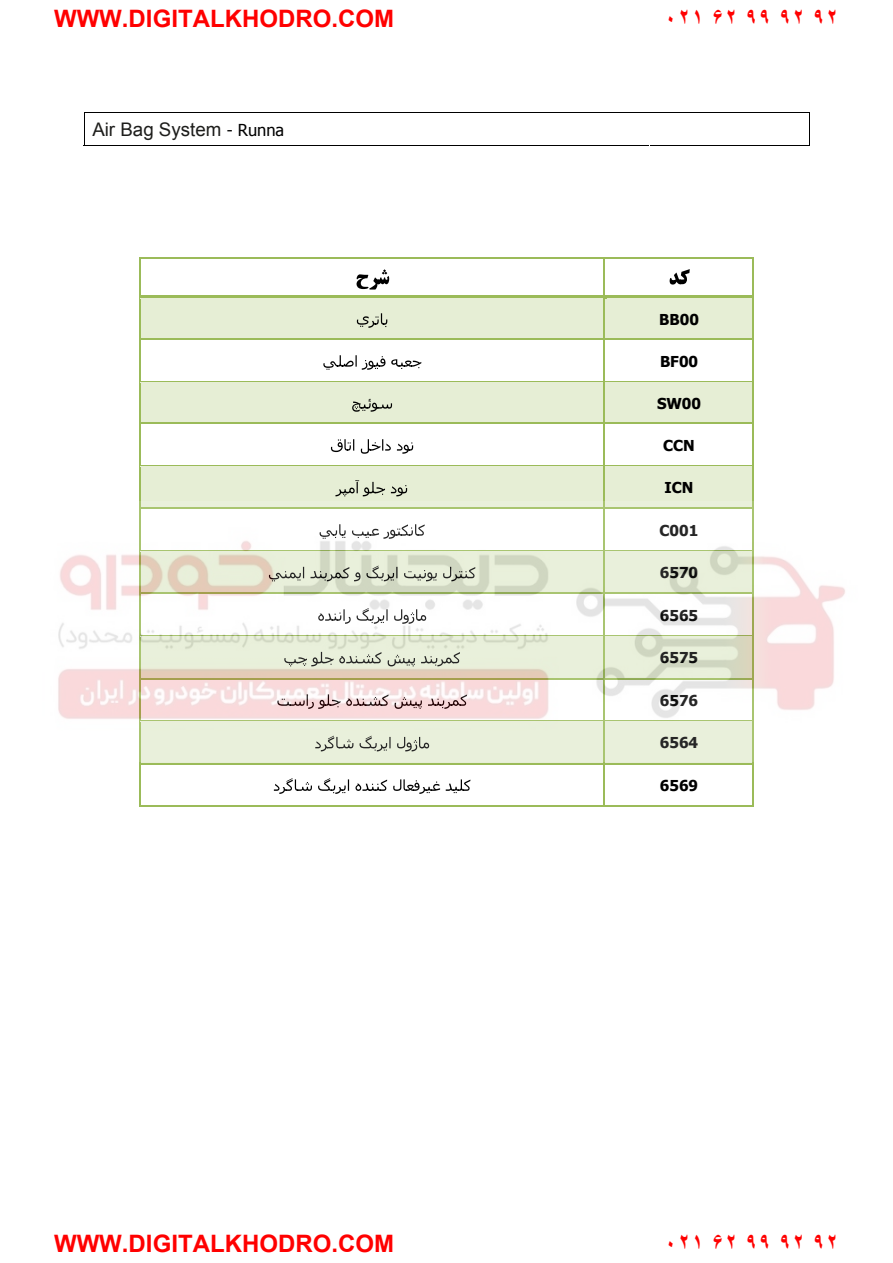
<style>
.page{position:relative;width:893px;height:1263px;background:#fff}
.page>*{position:absolute;margin:0;border:0;box-sizing:border-box;transform-origin:0 0}
.t1{font:700 24px "Arial";color:#f00}
.t2{font:18.75px "Arial";color:#1d1d1b}
.t3{font:700 15px "Tahoma";color:#000}
.s1{font-family:"Tahoma";font-size:16.5px;color:#000}
</style>
<div class="page">
<hr style="left:84px;top:112px;width:725px;height:1px;background:#000">
<hr style="left:84px;top:113px;width:1px;height:33px;background:#000">
<hr style="left:84px;top:145px;width:565px;height:1px;background:#000">
<hr style="left:650px;top:145px;width:159px;height:1px;background:#000">
<hr style="left:809px;top:113px;width:1px;height:33px;background:#000">
<svg style="left:670px;top:269px;width:20px;height:16px"></svg>
<svg style="left:356px;top:269px;width:33px;height:21px"></svg>
<hr style="left:139px;top:257px;width:465px;height:1px;background:#9bbb59">
<hr style="left:605px;top:257px;width:147px;height:1px;background:#9bbb59">
<hr style="left:139px;top:259px;width:1px;height:36px;background:#9bbb59">
<hr style="left:604px;top:259px;width:1px;height:36px;background:#9bbb59">
<hr style="left:752px;top:259px;width:2px;height:36px;background:#9bbb59">
<div style="left:605px;top:299px;width:147px;height:40px;background:#e6eed5"></div>
<div style="left:140px;top:299px;width:464px;height:40px;background:#e6eed5"></div>
<svg style="left:357px;top:313px;width:30px;height:15px"></svg>
<svg style="left:140px;top:295px;width:464px;height:4px;background:#adc777"></svg>
<svg style="left:604px;top:295px;width:148px;height:4px"></svg>
<hr style="left:139px;top:299px;width:1px;height:40px;background:#9bbb59">
<hr style="left:604px;top:299px;width:1px;height:40px;background:#9bbb59">
<hr style="left:752px;top:299px;width:2px;height:40px;background:#9bbb59">
<svg style="left:323px;top:355px;width:62px;height:15px"></svg>
<svg style="left:391px;top:359px;width:30px;height:10px"></svg>
<hr style="left:140px;top:339px;width:464px;height:1px;background:#9bbb59">
<hr style="left:605px;top:339px;width:147px;height:1px;background:#9bbb59">
<hr style="left:139px;top:340px;width:1px;height:41px;background:#9bbb59">
<hr style="left:604px;top:340px;width:1px;height:41px;background:#9bbb59">
<hr style="left:752px;top:340px;width:2px;height:41px;background:#9bbb59">
<div style="left:605px;top:383px;width:147px;height:40px;background:#e6eed5"></div>
<div style="left:140px;top:383px;width:464px;height:40px;background:#e6eed5"></div>
<svg style="left:352px;top:399px;width:40px;height:13px"></svg>
<hr style="left:140px;top:381px;width:464px;height:2px;background:#9bbb59">
<hr style="left:605px;top:381px;width:147px;height:2px;background:#9bbb59">
<hr style="left:139px;top:383px;width:1px;height:40px;background:#9bbb59">
<hr style="left:604px;top:383px;width:1px;height:40px;background:#9bbb59">
<hr style="left:752px;top:383px;width:2px;height:40px;background:#9bbb59">
<svg style="left:331px;top:439px;width:23px;height:13px"></svg>
<svg style="left:361px;top:439px;width:30px;height:15px"></svg>
<svg style="left:397px;top:442px;width:16px;height:12px"></svg>
<hr style="left:140px;top:423px;width:464px;height:1px;background:#9bbb59">
<hr style="left:605px;top:423px;width:147px;height:1px;background:#9bbb59">
<hr style="left:139px;top:424px;width:1px;height:41px;background:#9bbb59">
<hr style="left:604px;top:424px;width:1px;height:41px;background:#9bbb59">
<hr style="left:752px;top:424px;width:2px;height:41px;background:#9bbb59">
<div style="left:605px;top:467px;width:147px;height:41px;background:#e6eed5"></div>
<div style="left:140px;top:467px;width:464px;height:41px;background:#e6eed5"></div>
<svg style="left:391px;top:485px;width:16px;height:11px"></svg>
<svg style="left:335px;top:480px;width:50px;height:16px"></svg>
<hr style="left:140px;top:465px;width:464px;height:2px;background:#9bbb59">
<hr style="left:605px;top:465px;width:147px;height:2px;background:#9bbb59">
<hr style="left:139px;top:467px;width:1px;height:41px;background:#9bbb59">
<hr style="left:604px;top:467px;width:1px;height:41px;background:#9bbb59">
<hr style="left:752px;top:467px;width:2px;height:41px;background:#9bbb59">
<div style="left:605px;top:722px;width:147px;height:41px;background:#e6eed5"></div>
<div style="left:140px;top:722px;width:464px;height:41px;background:#e6eed5"></div>
<hr style="left:139px;top:722px;width:1px;height:41px;background:#9bbb59">
<hr style="left:604px;top:722px;width:1px;height:41px;background:#9bbb59">
<hr style="left:752px;top:722px;width:2px;height:41px;background:#9bbb59">
<svg style="left:274px;top:778px;width:38px;height:16px"></svg>
<svg style="left:318px;top:778px;width:31px;height:16px"></svg>
<svg style="left:355px;top:780px;width:32px;height:11px"></svg>
<svg style="left:393px;top:779px;width:47px;height:15px"></svg>
<svg style="left:446px;top:779px;width:24px;height:14px"></svg>
<hr style="left:140px;top:763px;width:464px;height:1px;background:#9bbb59">
<hr style="left:605px;top:763px;width:147px;height:1px;background:#9bbb59">
<hr style="left:139px;top:764px;width:1px;height:43px;background:#9bbb59">
<hr style="left:139px;top:805px;width:465px;height:2px;background:#9bbb59">
<hr style="left:604px;top:764px;width:1px;height:43px;background:#9bbb59">
<hr style="left:605px;top:805px;width:147px;height:2px;background:#9bbb59">
<hr style="left:752px;top:764px;width:2px;height:43px;background:#9bbb59">
<img style="left:58px;top:501px;width:787px;height:261px">
<p class="t1" style="left:54px;top:2px;width:341px">WWW.DIGITALKHODRO.COM</p>
<p class="t1" style="left:664px;top:2px;width:176px">۰۲۱ ۶۲ ۹۹ ۹۲ ۹۲</p>
<p class="t2" style="left:92px;top:117px;width:193px">Air Bag System <span class="s1">- Runna</span></p>
<p class="t3" style="left:659px;top:309px;width:41px">BB00</p>
<p class="t3" style="left:660px;top:351px;width:40px">BF00</p>
<p class="t3" style="left:657px;top:393px;width:46px">SW00</p>
<p class="t3" style="left:663px;top:435px;width:33px">CCN</p>
<p class="t3" style="left:664px;top:477px;width:30px">ICN</p>
<p class="t3" style="left:660px;top:520px;width:40px">C001</p>
<p class="t3" style="left:660px;top:562px;width:40px">6570</p>
<p class="t3" style="left:660px;top:605px;width:40px">6565</p>
<p class="t3" style="left:660px;top:647px;width:40px">6575</p>
<p class="t3" style="left:660px;top:690px;width:40px">6576</p>
<p class="t3" style="left:660px;top:732px;width:40px">6564</p>
<p class="t3" style="left:660px;top:775px;width:40px">6569</p>
<p class="t1" style="left:54px;top:1227px;width:341px">WWW.DIGITALKHODRO.COM</p>
<p class="t1" style="left:664px;top:1227px;width:176px">۰۲۱ ۶۲ ۹۹ ۹۲ ۹۲</p>
</div>
